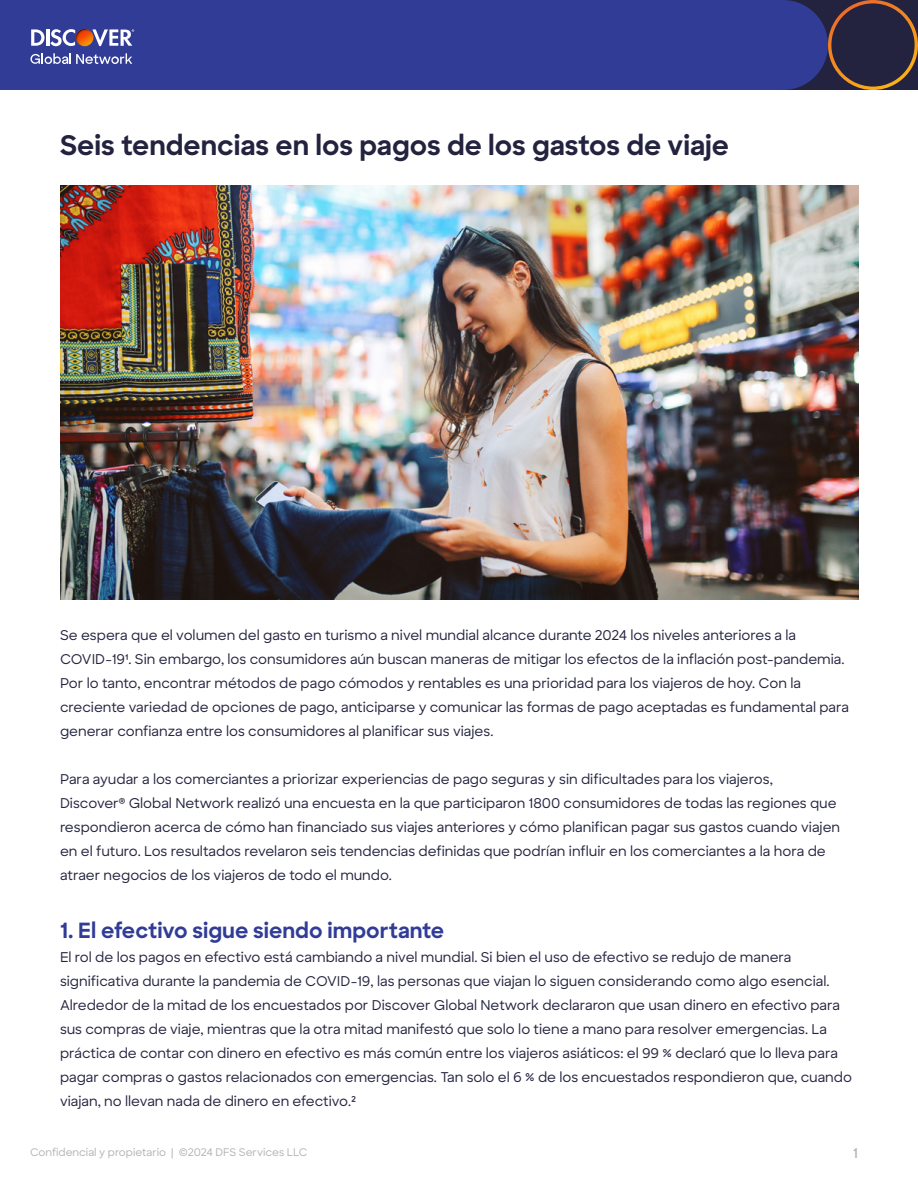
<style>
.page{position:relative;width:918px;height:1188px;background:#fff}
.page>*{position:absolute;margin:0;border:0;box-sizing:border-box;transform-origin:0 0}
.t1{font:700 27px "Discover Sans";color:#23233f}
.t2{font:700 21px "Discover Sans";color:#313c97}
.t3{font:500 13.5px/24px "Discover Sans";color:#23233f}
.t4{font:600 13.5px "Discover Sans";color:#b3b3b3}
.t5{font:500 10.5px "Discover Sans";color:#b3b3b3}
</style>
<div class="page">
<img style="left:60px;top:185px;width:798px;height:415px">
<div style="left:0;top:0;width:822px;height:90px;background:#313c97"></div>
<svg style="left:822px;top:0;width:96px;height:90px"></svg>
<svg style="left:30px;top:53px;width:102px;height:11px"></svg>
<svg style="left:31px;top:29px;width:103px;height:17px"></svg>
<h1 class="t1" style="left:60px;top:128px;width:671px">Seis tendencias en los pagos de los gastos de viaje</h1>
<p class="t3" style="left:60px;top:623px;width:791px">Se espera que el volumen del gasto en turismo a nivel mundial alcance durante 2024 los niveles anteriores a la COVID-19¹. Sin embargo, los consumidores aún buscan maneras de mitigar los efectos de la inflación post-pandemia.<br>Por lo tanto, encontrar métodos de pago cómodos y rentables es una prioridad para los viajeros de hoy. Con la creciente variedad de opciones de pago, anticiparse y comunicar las formas de pago aceptadas es fundamental para generar confianza entre los consumidores al planificar sus viajes.</p>
<p class="t3" style="left:60px;top:767px;width:782px">Para ayudar a los comerciantes a priorizar experiencias de pago seguras y sin dificultades para los viajeros, Discover® Global Network realizó una encuesta en la que participaron 1800 consumidores de todas las regiones que respondieron acerca de cómo han financiado sus viajes anteriores y cómo planifican pagar sus gastos cuando viajen en el futuro. Los resultados revelaron seis tendencias definidas que podrían influir en los comerciantes a la hora de atraer negocios de los viajeros de todo el mundo.</p>
<h2 class="t2" style="left:60px;top:917px;width:386px">1. El efectivo sigue siendo importante</h2>
<p class="t3" style="left:60px;top:945px;width:794px">El rol de los pagos en efectivo está cambiando a nivel mundial. Si bien el uso de efectivo se redujo de manera significativa durante la pandemia de COVID-19, las personas que viajan lo siguen considerando como algo esencial.<br>Alrededor de la mitad de los encuestados por Discover Global Network declararon que usan dinero en efectivo para sus compras de viaje, mientras que la otra mitad manifestó que solo lo tiene a mano para resolver emergencias. La práctica de contar con dinero en efectivo es más común entre los viajeros asiáticos: el 99 % declaró que lo lleva para pagar compras o gastos relacionados con emergencias. Tan solo el 6 % de los encuestados respondieron que, cuando viajan, no llevan nada de dinero en efectivo.²</p>
<p class="t5" style="left:30px;top:1145px;width:279px">Confidencial y propietario | ©2024 DFS Services LLC</p>
<p class="t4" style="left:853px;top:1144px;width:6px">1</p>
</div>
